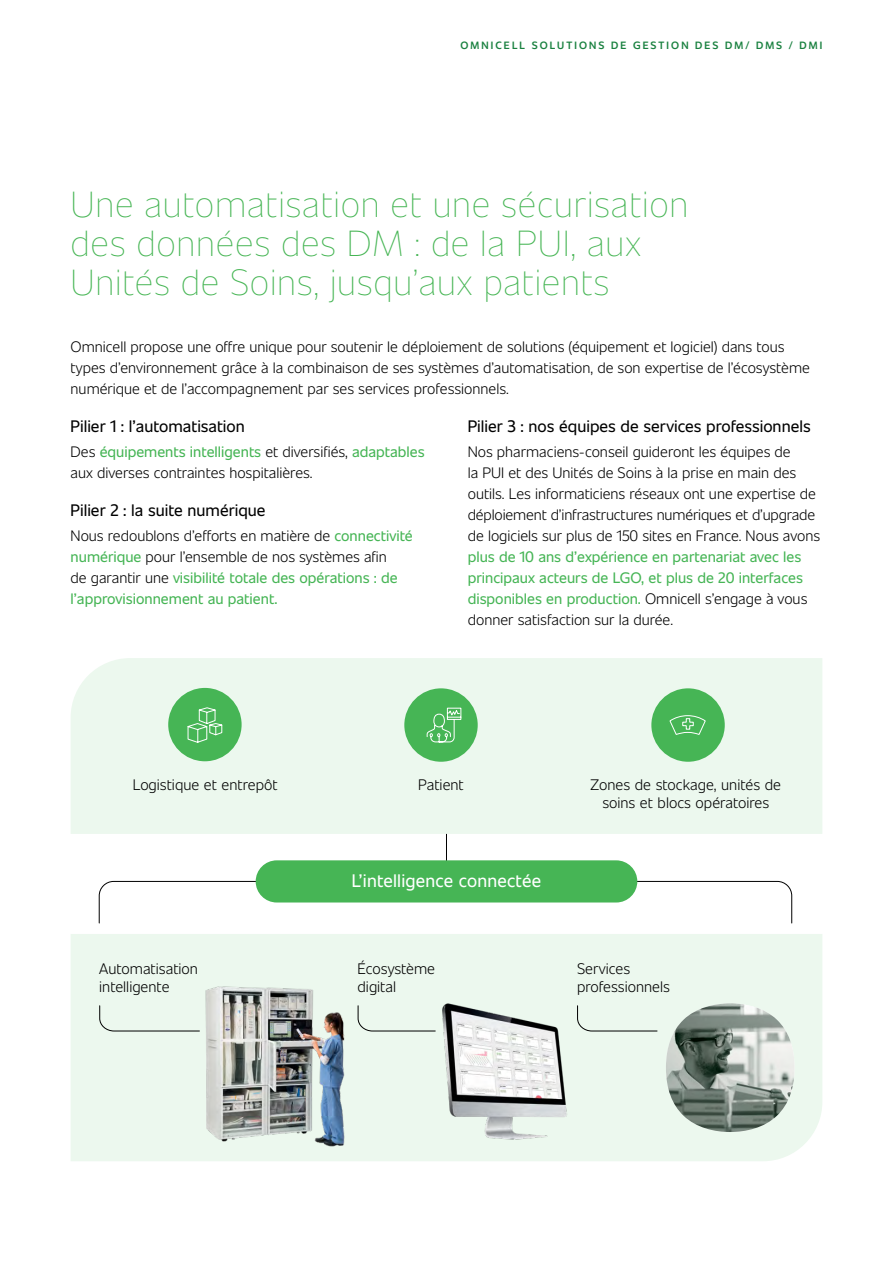
<style>
.page{position:relative;width:893px;height:1263px;background:#fff}
.page>*{position:absolute;margin:0;border:0;box-sizing:border-box;transform-origin:0 0}
.t1{font:200 36px/39px "Unitext";letter-spacing:.02em;color:#46b554}
.t2{font:18px "Unitext";letter-spacing:.01em;color:#fff}
.t3{font:16.5px "Unitext";color:#000}
.t4{font:300 15.15px/18px "Unitext";color:#000}
.t5{font:300 15px/21px "Unitext";color:#000}
.t6{font:15px/21px "Unitext";color:#46b555}
.t7{font:600 10.5px "Unitext";letter-spacing:.2em;color:#1a8140}
.s1{font-weight:400;color:#46b555}
.s2{font-weight:300;color:#000}
</style>
<div class="page">
<hr style="left:446px;top:796px;width:1px;height:69px;background:#000">
<div style="left:71px;top:934px;width:751px;height:227px;background:#ecf8ee"></div>
<img style="left:193px;top:977px;width:161px;height:184px">
<div style="left:99px;top:1005px;width:101px;height:26px;background:#ecf8ee"></div>
<div style="left:358px;top:1005px;width:78px;height:26px;background:#ecf8ee"></div>
<div style="left:577px;top:1005px;width:80px;height:26px;background:#ecf8ee"></div>
<img style="left:666px;top:1003px;width:128px;height:129px">
<img style="left:442px;top:1004px;width:129px;height:136px">
<svg style="left:99px;top:881px;width:219px;height:42px"></svg>
<svg style="left:573px;top:881px;width:219px;height:42px"></svg>
<div style="left:256px;top:860px;width:381px;height:42px;background:#46b555;border-radius:21px"></div>
<div style="left:71px;top:658px;width:751px;height:176px;background:#ecf8ee"></div>
<div style="left:651px;top:688px;width:74px;height:74px;background:#46b555;border-radius:50%"></div>
<div style="left:404px;top:688px;width:74px;height:74px;background:#46b555;border-radius:50%"></div>
<div style="left:168px;top:688px;width:74px;height:73px;background:#46b555;border-radius:50%"></div>
<svg style="left:187px;top:707px;width:36px;height:36px"></svg>
<svg style="left:426px;top:707px;width:36px;height:36px"></svg>
<svg style="left:669px;top:715px;width:37px;height:20px"></svg>
<p class="t7" style="left:460px;top:38px;width:363px">OMNICELL SOLUTIONS DE GESTION DES DM/ DMS / DMI</p>
<h1 class="t1" style="left:71px;top:182px;width:619px">Une automatisation et une sécurisation des données des DM : de la PUI, aux<br>Unités de Soins, jusqu’aux patients</h1>
<p class="t5" style="left:71px;top:335px;width:741px">Omnicell propose une offre unique pour soutenir le déploiement de solutions (équipement et logiciel) dans tous types d’environnement grâce à la combinaison de ses systèmes d’automatisation, de son expertise de l’écosystème numérique et de l’accompagnement par ses services professionnels.</p>
<p class="t3" style="left:71px;top:414px;width:176px">Pilier 1 : l’automatisation</p>
<p class="t5" style="left:71px;top:440px;width:356px">Des <span class="s1">équipements intelligents</span> et diversifiés, <span class="s1">adaptables </span>aux diverses contraintes hospitalières.</p>
<p class="t3" style="left:71px;top:498px;width:196px">Pilier 2 : la suite numérique</p>
<p class="t6" style="left:71px;top:524px;width:344px"><span class="s2">Nous redoublons d’efforts en matière de</span> connectivité numérique <span class="s2">pour l’ensemble de nos systèmes afin<br>de garantir une</span> visibilité totale des opérations : de l’approvisionnement au patient.</p>
<p class="t3" style="left:468px;top:414px;width:344px">Pilier 3 : nos équipes de services professionnels</p>
<p class="t5" style="left:468px;top:440px;width:354px">Nos pharmaciens-conseil guideront les équipes de<br>la PUI et des Unités de Soins à la prise en main des outils. Les informaticiens réseaux ont une expertise de déploiement d’infrastructures numériques et d’upgrade de logiciels sur plus de 150 sites en France. Nous avons</p>
<p class="t6" style="left:468px;top:545px;width:341px">plus de 10 ans d’expérience en partenariat avec les principaux acteurs de LGO, et plus de 20 interfaces disponibles en production. <span class="s2">Omnicell s’engage à vous donner satisfaction sur la durée.</span></p>
<p class="t4" style="left:133px;top:774px;width:146px">Logistique et entrepôt</p>
<p class="t4" style="left:418px;top:774px;width:47px">Patient</p>
<p class="t4" style="left:591px;top:774px;width:192px;text-align:center">Zones de stockage, unités de soins et blocs opératoires</p>
<p class="t2" style="left:352px;top:867px;width:191px">L’intelligence connectée</p>
<p class="t4" style="left:358px;top:958px;width:79px">Écosystème digital</p>
<p class="t4" style="left:99px;top:958px;width:100px">Automatisation intelligente</p>
<p class="t4" style="left:577px;top:958px;width:94px">Services professionnels</p>
</div>
